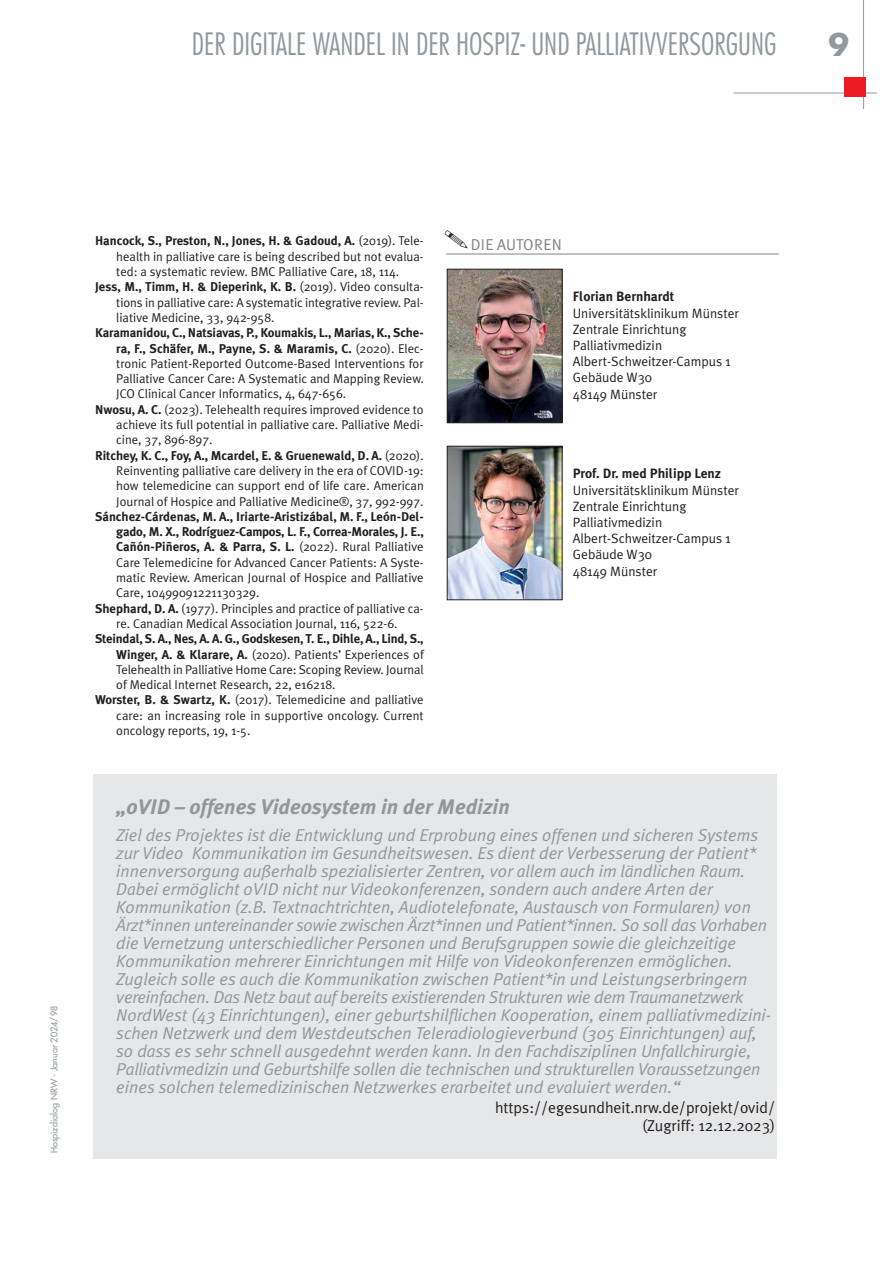
<style>
.page{position:relative;width:893px;height:1263px;background:#fff}
.page>*{position:absolute;margin:0;border:0;box-sizing:border-box;transform-origin:0 0}
.t1{font:300 condensed 30px "Futura";color:#8f999f}
.t2{font:700 30px "Futura";color:#8f999f}
.t3{font:italic 700 21px "Meta Plus";color:#939598}
.t4{font:italic 17.25px/18px "Meta Plus Normal";color:#939598}
.t5{font:15.75px/18.9px "Meta Plus Normal";color:#231f20;text-align:right}
.t6{font:15.75px "Meta Plus Normal";letter-spacing:.01em;color:#808285}
.t7{font:13.5px/16.2px "Meta Plus Normal";color:#231f20}
.t8{font:700 13.5px "Meta Plus";color:#231f20}
.t9{font:12.75px/15.3px "Meta Plus Normal";color:#231f20}
.t10{font:700 12.75px/15.3px "Meta Plus";letter-spacing:-.01em;color:#231f20;text-align:right}
.t11{font:9px "Futura";color:#8f999f}
.s1{font-family:"Meta Plus Normal";font-weight:400}
.s2{font-family:"Meta Plus";font-weight:700}
</style>
<div class="page">
<hr style="left:863px;top:0;width:1px;height:109px;background:#8f999f">
<hr style="left:733px;top:93px;width:144px;height:1px;background:#8f999f">
<div style="left:844px;top:77px;width:22px;height:19px;background:#ed1c24"></div>
<img style="left:449px;top:448px;width:111px;height:150px">
<div style="left:447px;top:446px;width:115px;height:154px;border:1px solid #231f20"></div>
<img style="left:449px;top:271px;width:111px;height:150px">
<div style="left:447px;top:269px;width:115px;height:154px;border:1px solid #231f20"></div>
<div style="left:94px;top:774px;width:683px;height:384px;background:#e6e7e8"></div>
<hr style="left:446px;top:254px;width:333px;height:1px;background:#808285">
<h1 class="t1" style="left:192px;top:31px;width:586px">DER DIGITALE WANDEL IN DER HOSPIZ- UND PALLIATIVVERSORGUNG</h1>
<h1 class="t2" style="left:828px;top:31px;width:22px">9</h1>
<p class="t11" style="left:50px;top:1153px;width:149px;rotate:-90deg">Hospizdialog NRW - Januar 2024/98</p>
<p class="t10" style="left:95px;top:234px;width:330px">Hancock, S., Preston, N., Jones, H. &amp; Gadoud, A. <span class="s1">(2019). Tele-</span></p>
<p class="t9" style="left:116px;top:250px;width:309px">health in palliative care is being described but not evalua&shy;ted: a systematic review. BMC Palliative Care, 18, 114.</p>
<p class="t10" style="left:95px;top:280px;width:330px">Jess, M., Timm, H. &amp; Dieperink, K. B. <span class="s1">(2019). Video consulta-</span></p>
<p class="t9" style="left:116px;top:295px;width:309px">tions in palliative care: A systematic integrative review. Pal&shy;liative Medicine, 33, 942-958.</p>
<p class="t10" style="left:95px;top:326px;width:330px">Karamanidou, C., Natsiavas, P., Koumakis, L., Marias, K., Sche&shy;ra, F., Schäfer, M., Payne, S. &amp; Maramis, C. <span class="s1">(2020). Elec-</span></p>
<p class="t9" style="left:116px;top:357px;width:309px">tronic Patient-Reported Outcome-Based Interventions for</p>
<p class="t9" style="left:116px;top:372px;width:309px">Palliative Cancer Care: A Systematic and Mapping Review.</p>
<p class="t9" style="left:116px;top:387px;width:231px">JCO Clinical Cancer Informatics, 4, 647-656.</p>
<p class="t9" style="left:95px;top:403px;width:330px"><span class="s2">Nwosu, A. C.</span> (2023). Telehealth requires improved evidence to</p>
<p class="t9" style="left:116px;top:418px;width:309px">achieve its full potential in palliative care. Palliative Medi-</p>
<p class="t9" style="left:116px;top:433px;width:98px">cine, 37, 896-897.</p>
<p class="t10" style="left:95px;top:448px;width:330px">Ritchey, K. C., Foy, A., Mcardel, E. &amp; Gruenewald, D. A. <span class="s1">(2020).</span></p>
<p class="t9" style="left:116px;top:464px;width:309px;text-align:justify">Reinventing palliative care delivery in the era of COVID-19: how telemedicine can support end of life care. American Journal of Hospice and Palliative Medicine®, 37, 992-997.</p>
<p class="t10" style="left:116px;top:510px;width:309px;text-align:justify;text-indent:-21px">Sánchez-Cárdenas, M. A., Iriarte-Aristizábal, M. F., León-Del&shy;gado, M. X., Rodríguez-Campos, L. F., Correa-Morales, J. E., Cañón-Piñeros, A. &amp; Parra, S. L. <span class="s1">(2022). Rural Palliative</span></p>
<p class="t9" style="left:116px;top:556px;width:309px">Care Telemedicine for Advanced Cancer Patients: A Syste-</p>
<p class="t9" style="left:116px;top:571px;width:309px">matic Review. American Journal of Hospice and Palliative</p>
<p class="t9" style="left:116px;top:586px;width:145px">Care, 10499091221130329.</p>
<p class="t9" style="left:95px;top:601px;width:330px"><span class="s2">Shephard, D. A.</span> (1977). Principles and practice of palliative ca-</p>
<p class="t9" style="left:116px;top:617px;width:283px">re. Canadian Medical Association Journal, 116, 522-6.</p>
<p class="t10" style="left:95px;top:632px;width:330px">Steindal, S. A., Nes, A. A. G., Godskesen, T. E., Dihle, A., Lind, S.,</p>
<p class="t9" style="left:116px;top:647px;width:309px"><span class="s2">Winger, A. &amp; Klarare, A.</span> (2020). Patients’ Experiences of</p>
<p class="t9" style="left:116px;top:663px;width:309px">Telehealth in Palliative Home Care: Scoping Review. Journal</p>
<p class="t9" style="left:116px;top:678px;width:221px">of Medical Internet Research, 22, e16218.</p>
<p class="t9" style="left:95px;top:693px;width:330px"><span class="s2">Worster, B. &amp; Swartz, K.</span> (2017). Telemedicine and palliative</p>
<p class="t9" style="left:116px;top:709px;width:309px">care: an increasing role in supportive oncology. Current</p>
<p class="t9" style="left:116px;top:724px;width:136px">oncology reports, 19, 1-5.</p>
<p class="t6" style="left:471px;top:238px;width:92px">DIE AUTOREN</p>
<p class="t8" style="left:573px;top:291px;width:103px">Florian Bernhardt</p>
<p class="t7" style="left:573px;top:306px;width:168px">Universitätsklinikum Münster<br>Zentrale Einrichtung<br>Palliativmedizin<br>Albert-Schweitzer-Campus 1<br>Gebäude W30<br>48149 Münster</p>
<p class="t8" style="left:573px;top:468px;width:150px">Prof. Dr. med Philipp Lenz</p>
<p class="t7" style="left:573px;top:483px;width:168px">Universitätsklinikum Münster<br>Zentrale Einrichtung<br>Palliativmedizin<br>Albert-Schweitzer-Campus 1<br>Gebäude W30<br>48149 Münster</p>
<p class="t3" style="left:116px;top:799px;width:395px">„oVID – offenes Videosystem in der Medizin</p>
<p class="t4" style="left:116px;top:827px;width:656px">Ziel des Projektes ist die Entwicklung und Erprobung eines offenen und sicheren Systems zur Video Kommunikation im Gesundheitswesen. Es dient der Verbesserung der Patient* innenversorgung außerhalb spezialisierter Zentren, vor allem auch im ländlichen Raum.<br>Dabei ermöglicht oVID nicht nur Videokonferenzen, sondern auch andere Arten der Kommunikation (z.B. Textnachtrichten, Audiotelefonate, Austausch von Formularen) von Ärzt*innen untereinander sowie zwischen Ärzt*innen und Patient*innen. So soll das Vorhaben die Vernetzung unterschiedlicher Personen und Berufsgruppen sowie die gleichzeitige Kommunikation mehrerer Einrichtungen mit Hilfe von Videokonferenzen ermöglichen.<br>Zugleich solle es auch die Kommunikation zwischen Patient*in und Leistungserbringern vereinfachen. Das Netz baut auf bereits existierenden Strukturen wie dem Traumanetzwerk NordWest (43 Einrichtungen), einer geburtshilflichen Kooperation, einem palliativmedizini&shy;schen Netzwerk und dem Westdeutschen Teleradiologieverbund (305 Einrichtungen) auf, so dass es sehr schnell ausgedehnt werden kann. In den Fachdisziplinen Unfallchirurgie, Palliativ medizin und Geburtshilfe sollen die technischen und strukturellen Voraussetzungen eines solchen telemedizinischen Netzwerkes erarbeitet und evaluiert werden.“</p>
<p class="t5" style="left:495px;top:1099px;width:282px">https://egesundheit.nrw.de/projekt/ovid/ (Zugriff: 12.12.2023)</p>
</div>
